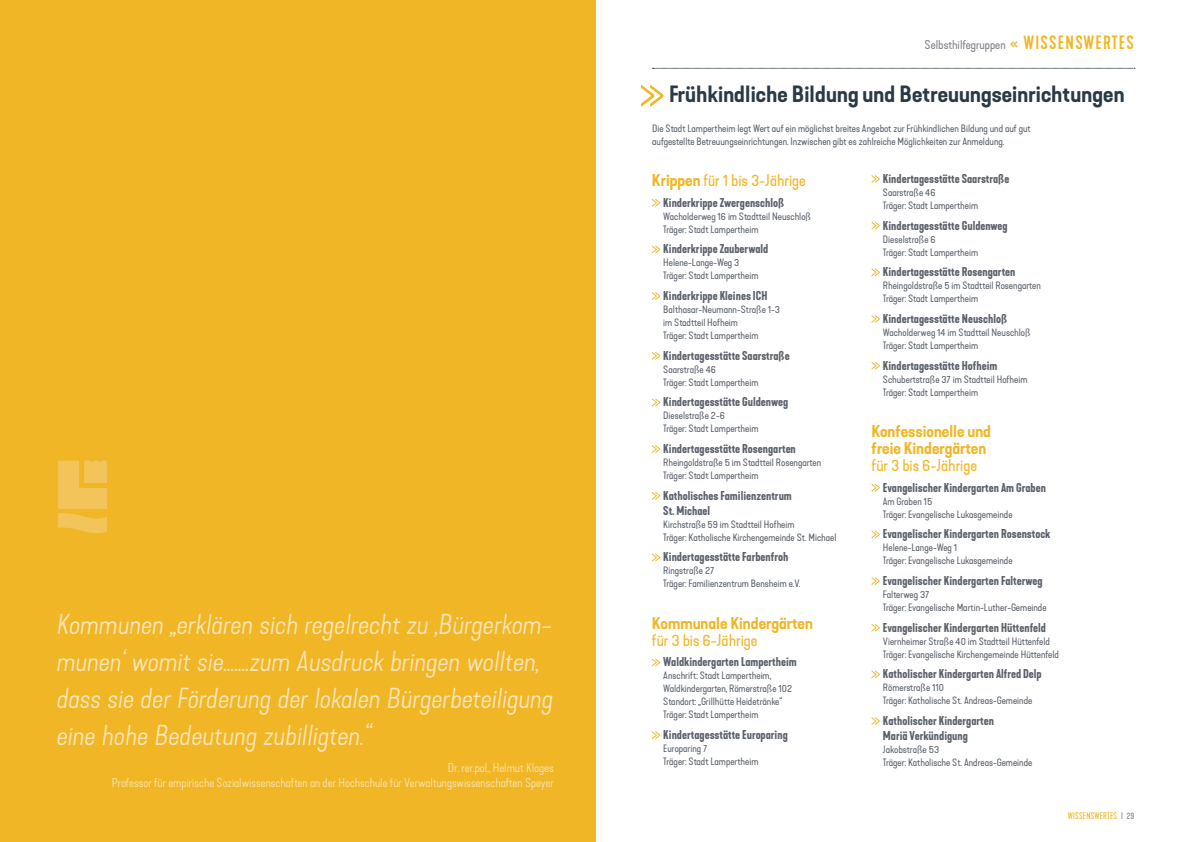
<style>
.page{position:relative;width:1191px;height:842px;background:#fff}
.page>*{position:absolute;margin:0;border:0;box-sizing:border-box;transform-origin:0 0}
.t1{font:italic 300 expanded 27px/37px "Kapra Neue";color:#fae6bc}
.t2{font:600 expanded 22px "Kapra Neue";letter-spacing:.005em;color:#293a45}
.t3{font:expanded 16px "Kapra Neue";color:#f0b625}
.t4{font:600 expanded 16px/17px "Kapra Neue";color:#f0b625}
.t5{font:600 12px/15px "Kapra Neue";color:#5a616b}
.t6{font:300 expanded 12px/15px "Kapra Neue";color:#fae6bc;text-align:right}
.t7{font:expanded 12px "Kapra Neue";color:#7f828c}
.t8{font:expanded 10px/13px "Kapra Neue";color:#5a616b}
.t9{font:9px "Kapra Neue";letter-spacing:.025em;color:#f0b625}
.s1{font-weight:500;font-stretch:normal;font-size:18px;color:#f0b625}
.s2{font-weight:600}
.s3{color:#7f828c}
</style>
<div class="page">
<svg style="left:652px;top:68px;width:483px;height:1px"></svg>
<div style="left:0;top:0;width:595px;height:842px;background:#f0b625"></div>
<svg style="left:641px;top:85px;width:22px;height:22px"></svg>
<svg style="left:652px;top:199px;width:8px;height:8px"></svg>
<svg style="left:652px;top:245px;width:8px;height:8px"></svg>
<svg style="left:652px;top:292px;width:8px;height:8px"></svg>
<svg style="left:652px;top:352px;width:8px;height:8px"></svg>
<svg style="left:652px;top:398px;width:8px;height:8px"></svg>
<svg style="left:652px;top:445px;width:8px;height:8px"></svg>
<svg style="left:652px;top:492px;width:8px;height:8px"></svg>
<svg style="left:652px;top:553px;width:8px;height:8px"></svg>
<svg style="left:652px;top:658px;width:8px;height:8px"></svg>
<svg style="left:652px;top:731px;width:8px;height:8px"></svg>
<svg style="left:871px;top:175px;width:8px;height:8px"></svg>
<svg style="left:871px;top:222px;width:8px;height:8px"></svg>
<svg style="left:871px;top:268px;width:8px;height:8px"></svg>
<svg style="left:871px;top:315px;width:8px;height:8px"></svg>
<svg style="left:871px;top:362px;width:8px;height:8px"></svg>
<svg style="left:871px;top:484px;width:8px;height:8px"></svg>
<svg style="left:871px;top:530px;width:8px;height:8px"></svg>
<svg style="left:871px;top:577px;width:8px;height:8px"></svg>
<svg style="left:871px;top:624px;width:8px;height:8px"></svg>
<svg style="left:871px;top:670px;width:8px;height:8px"></svg>
<svg style="left:871px;top:717px;width:8px;height:8px"></svg>
<svg style="left:58px;top:460px;width:49px;height:73px"></svg>
<h1 class="t1" style="left:57px;top:606px;width:498px">Kommunen „erklären sich regelrecht zu ‚Bürgerkom&shy;munen‘ womit sie…….zum Ausdruck bringen wollten, dass sie der Förderung der lokalen Bürgerbeteiligung eine hohe Bedeutung zubilligten.“</h1>
<p class="t6" style="left:112px;top:760px;width:443px">Dr. rer.pol., Helmut Klages<br>Professor für empirische Sozialwissenschaften an der Hochschule für Verwaltungswissenschaften Speyer</p>
<p class="t7" style="left:924px;top:37px;width:211px">Selbsthilfegruppen <span class="s1">« WISSENSWERTES</span></p>
<h2 class="t2" style="left:669px;top:80px;width:457px">Frühkindliche Bildung und Betreuungseinrichtungen</h2>
<p class="t8" style="left:652px;top:122px;width:380px">Die Stadt Lampertheim legt Wert auf ein möglichst breites Angebot zur Frühkindlichen Bildung und auf gut aufgestellte Betreuungseinrichtungen. Inzwischen gibt es zahlreiche Möglichkeiten zur Anmeldung.</p>
<h3 class="t3" style="left:652px;top:171px;width:155px"><span class="s2">Krippen</span> für 1 bis 3-Jährige</h3>
<p class="t5" style="left:663px;top:195px;width:123px">Kinderkrippe Zwergenschloß</p>
<p class="t8" style="left:663px;top:210px;width:149px">Wacholderweg 16 im Stadtteil Neuschloß<br>Träger: Stadt Lampertheim</p>
<p class="t5" style="left:663px;top:242px;width:107px">Kinderkrippe Zauberwald</p>
<p class="t8" style="left:663px;top:256px;width:97px">Helene-Lange-Weg 3<br>Träger: Stadt Lampertheim</p>
<p class="t5" style="left:663px;top:288px;width:106px">Kinderkrippe Kleines ICH</p>
<p class="t8" style="left:663px;top:303px;width:118px">Balthasar-Neumann-Straße 1-3 im Stadtteil Hofheim<br>Träger: Stadt Lampertheim</p>
<p class="t5" style="left:663px;top:348px;width:128px">Kindertagesstätte Saarstraße</p>
<p class="t8" style="left:663px;top:363px;width:97px">Saarstraße 46<br>Träger: Stadt Lampertheim</p>
<p class="t5" style="left:663px;top:395px;width:126px">Kindertagesstätte Guldenweg</p>
<p class="t8" style="left:663px;top:409px;width:97px">Dieselstraße 2-6<br>Träger: Stadt Lampertheim</p>
<p class="t5" style="left:663px;top:441px;width:134px">Kindertagesstätte Rosengarten</p>
<p class="t8" style="left:663px;top:456px;width:159px">Rheingoldstraße 5 im Stadtteil Rosengarten<br>Träger: Stadt Lampertheim</p>
<p class="t5" style="left:663px;top:488px;width:130px">Katholisches Familienzentrum<br>St. Michael</p>
<p class="t8" style="left:663px;top:518px;width:175px">Kirchstraße 59 im Stadtteil Hofheim<br>Träger: Katholische Kirchengemeinde St. Michael</p>
<p class="t5" style="left:663px;top:550px;width:126px">Kindertagesstätte Farbenfroh</p>
<p class="t8" style="left:663px;top:564px;width:139px">Ringstraße 27<br>Träger: Familienzentrum Bensheim e.V.</p>
<h3 class="t4" style="left:652px;top:615px;width:162px">Kommunale Kindergärten</h3>
<h3 class="t3" style="left:652px;top:630px;width:107px">für 3 bis 6-Jährige</h3>
<p class="t5" style="left:663px;top:655px;width:135px">Waldkindergarten Lampertheim</p>
<p class="t8" style="left:663px;top:669px;width:130px">Anschrift: Stadt Lampertheim, Waldkindergarten, Römerstraße 102<br>Standort: „Grillhütte Heidetränke“ Träger: Stadt Lampertheim</p>
<p class="t5" style="left:663px;top:727px;width:126px">Kindertagesstätte Europaring</p>
<p class="t8" style="left:663px;top:742px;width:97px">Europaring 7<br>Träger: Stadt Lampertheim</p>
<p class="t5" style="left:883px;top:171px;width:128px">Kindertagesstätte Saarstraße</p>
<p class="t8" style="left:883px;top:186px;width:97px">Saarstraße 46<br>Träger: Stadt Lampertheim</p>
<p class="t5" style="left:883px;top:218px;width:126px">Kindertagesstätte Guldenweg</p>
<p class="t8" style="left:883px;top:233px;width:97px">Dieselstraße 6<br>Träger: Stadt Lampertheim</p>
<p class="t5" style="left:883px;top:265px;width:134px">Kindertagesstätte Rosengarten</p>
<p class="t8" style="left:883px;top:279px;width:159px">Rheingoldstraße 5 im Stadtteil Rosengarten<br>Träger: Stadt Lampertheim</p>
<p class="t5" style="left:883px;top:311px;width:126px">Kindertagesstätte Neuschloß</p>
<p class="t8" style="left:883px;top:326px;width:149px">Wacholderweg 14 im Stadtteil Neuschloß<br>Träger: Stadt Lampertheim</p>
<p class="t5" style="left:883px;top:358px;width:116px">Kindertagesstätte Hofheim</p>
<p class="t8" style="left:883px;top:373px;width:146px">Schubertstraße 37 im Stadtteil Hofheim<br>Träger: Stadt Lampertheim</p>
<h3 class="t4" style="left:871px;top:423px;width:121px">Konfessionelle und freie Kindergärten</h3>
<h3 class="t3" style="left:871px;top:455px;width:107px">für 3 bis 6-Jährige</h3>
<p class="t5" style="left:883px;top:480px;width:165px">Evangelischer Kindergarten Am Graben</p>
<p class="t8" style="left:883px;top:495px;width:131px">Am Graben 15<br>Träger: Evangelische Lukasgemeinde</p>
<p class="t5" style="left:883px;top:527px;width:169px">Evangelischer Kindergarten Rosenstock</p>
<p class="t8" style="left:883px;top:541px;width:131px">Helene-Lange-Weg 1<br>Träger: Evangelische Lukasgemeinde</p>
<p class="t5" style="left:883px;top:573px;width:161px">Evangelischer Kindergarten Falterweg</p>
<p class="t8" style="left:883px;top:588px;width:165px">Falterweg 37<br>Träger: Evangelische Martin-Luther-Gemeinde</p>
<p class="t5" style="left:883px;top:620px;width:164px">Evangelischer Kindergarten Hüttenfeld</p>
<p class="t8" style="left:883px;top:635px;width:178px">Viernheimer Straße 40 im Stadtteil Hüttenfeld<br>Träger: Evangelische Kirchengemeinde Hüttenfeld</p>
<p class="t5" style="left:883px;top:667px;width:160px">Katholischer Kindergarten Alfred Delp</p>
<p class="t8" style="left:883px;top:681px;width:151px">Römerstraße 110<br>Träger: Katholische St. Andreas-Gemeinde</p>
<p class="t5" style="left:883px;top:713px;width:113px">Katholischer Kindergarten<br>Mariä Verkündigung</p>
<p class="t8" style="left:883px;top:743px;width:151px">Jakobstraße 53<br>Träger: Katholische St. Andreas-Gemeinde</p>
<p class="t9" style="left:1067px;top:811px;width:68px">WISSENSWERTES <span class="s3">I 29</span></p>
</div>
